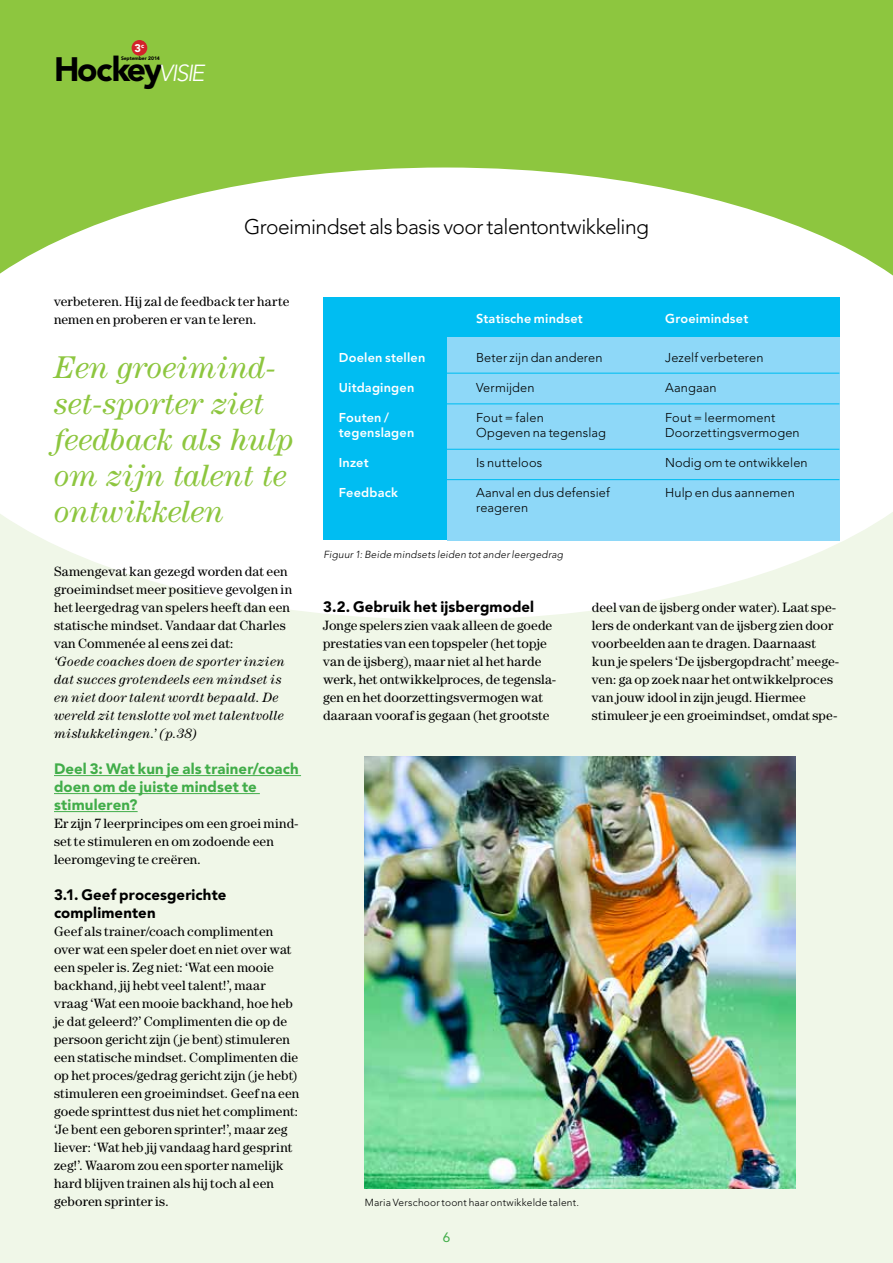
<style>
.page{position:relative;width:893px;height:1263px;background:#f0f7e8}
.page>*{position:absolute;margin:0;border:0;box-sizing:border-box;transform-origin:0 0}
.t1{font:900 33.6px "Avenir LT Std";color:#000}
.t2{font:italic 31.5px/36px "Century Std";color:#8dc63f}
.t3{font:300 21px "Avenir LT Std";letter-spacing:-.025em;color:#000}
.t4{font:900 15px/18px "Avenir LT Std";letter-spacing:.01em;color:#41ad49}
.t5{font:900 15px/18px "Avenir LT Std";letter-spacing:.01em;color:#000}
.t6{font:13.5px/18px "Century Std";letter-spacing:.01em;color:#000}
.t7{font:italic 13.5px/18px "Century Std";letter-spacing:.025em;color:#000}
.t8{font:13.5px "Avenir LT Std";color:#41ad49}
.t9{font:300 12.75px "Avenir LT Std";letter-spacing:.01em;color:#000}
.t10{font:800 12.75px "Avenir LT Std";letter-spacing:.015em;color:#fff}
.t11{font:900 11.1px "Avenir LT Std";color:#fff}
.t12{font:italic 300 10.2px "Avenir LT Std";letter-spacing:.015em;color:#000}
.t13{font:300 10.2px "Avenir LT Std";letter-spacing:.015em;color:#000}
.t14{font:900 5.1px "Avenir LT Std";letter-spacing:-.02em;color:#000}
.s1{font-weight:300;font-style:italic;font-size:23.1px;color:#fff}
.s2{font-weight:300;color:#000}
</style>
<div class="page">
<div style="left:0;top:0;width:893px;height:319px;background:#8dc63f"></div>
<svg style="left:0;top:167px;width:893px;height:453px;fill:#fff"></svg>
<hr style="left:54px;top:775px;width:247px;height:1px;background:#41ad49">
<hr style="left:54px;top:793px;width:206px;height:1px;background:#41ad49">
<hr style="left:54px;top:811px;width:84px;height:1px;background:#41ad49">
<div style="left:132px;top:40px;width:15px;height:16px;background:#d2232a;border-radius:50%"></div>
<img style="left:365px;top:756px;width:430px;height:432px">
<div style="left:323px;top:298px;width:516px;height:242px;background:#00bdf2"></div>
<div style="left:447px;top:337px;width:392px;height:203px;background:#8ed8f8"></div>
<hr style="left:439px;top:373px;width:400px;height:1px;background:#00bdf2">
<hr style="left:439px;top:403px;width:400px;height:1px;background:#00bdf2">
<hr style="left:439px;top:449px;width:400px;height:1px;background:#00bdf2">
<hr style="left:439px;top:479px;width:400px;height:1px;background:#00bdf2">
<p class="t11" style="left:134px;top:41px;width:11px">3<sup>c</sup></p>
<h1 class="t1" style="left:54px;top:49px;width:152px">Hockey<span class="s1">visie</span></h1>
<p class="t14" style="left:121px;top:55px;width:40px">September 2014</p>
<h3 class="t3" style="left:244px;top:214px;width:406px">Groeimindset als basis voor talentontwikkeling</h3>
<p class="t6" style="left:54px;top:292px;width:237px">verbeteren. Hij zal de feedback ter harte nemen en proberen er van te leren.</p>
<h2 class="t2" style="left:54px;top:349px;width:241px">Een groeimind&shy;set-sporter ziet feedback als hulp om zijn talent te ontwikkelen</h2>
<p class="t6" style="left:54px;top:562px;width:240px">Samengevat kan gezegd worden dat een groeimindset meer positieve gevolgen in het leergedrag van spelers heeft dan een statische mindset. Vandaar dat Charles van Commenée al eens zei dat:</p>
<p class="t7" style="left:54px;top:652px;width:232px">‘Goede coaches doen de sporter inzien dat succes grotendeels een mindset is en niet door talent wordt bepaald. De wereld zit tenslotte vol met talentvolle mislukkelingen.’ (p.38)</p>
<p class="t4" style="left:54px;top:760px;width:246px">Deel 3: Wat kun je als trainer/coach doen om de juiste mindset te stimuleren?</p>
<p class="t6" style="left:54px;top:814px;width:246px">Er zijn 7 leerprincipes om een groei mind&shy;set te stimuleren en om zodoende een leeromgeving te creëren.</p>
<p class="t5" style="left:54px;top:886px;width:174px">3.1. Geef procesgerichte complimenten</p>
<p class="t6" style="left:54px;top:922px;width:247px">Geef als trainer/coach complimenten over wat een speler doet en niet over wat een speler is. Zeg niet: ‘Wat een mooie backhand, jij hebt veel talent!’, maar vraag ‘Wat een mooie backhand, hoe heb je dat geleerd?’ Complimenten die op de persoon gericht zijn (je bent) stimuleren een statische mindset. Complimenten die op het proces/gedrag gericht zijn (je hebt) stimuleren een groeimindset. Geef na een goede sprinttest dus niet het compliment: ‘Je bent een geboren sprinter!’, maar zeg liever: ‘Wat heb jij vandaag hard gesprint zeg!’. Waarom zou een sporter namelijk hard blijven trainen als hij toch al een geboren sprinter is.</p>
<p class="t10" style="left:476px;top:311px;width:108px">Statische mindset</p>
<p class="t10" style="left:665px;top:311px;width:85px">Groeimindset</p>
<p class="t10" style="left:339px;top:350px;width:88px">Doelen stellen</p>
<p class="t9" style="left:476px;top:350px;width:128px">Beter zijn dan anderen</p>
<p class="t9" style="left:665px;top:350px;width:100px">Jezelf verbeteren</p>
<p class="t10" style="left:339px;top:380px;width:77px">Uitdagingen</p>
<p class="t9" style="left:476px;top:380px;width:60px">Vermijden</p>
<p class="t9" style="left:665px;top:380px;width:53px">Aangaan</p>
<p class="t10" style="left:339px;top:410px;width:52px">Fouten /</p>
<p class="t9" style="left:476px;top:410px;width:69px">Fout = falen</p>
<p class="t9" style="left:665px;top:410px;width:112px">Fout = leermoment</p>
<p class="t10" style="left:339px;top:425px;width:113px">tegenslagen <span class="s2">O</span></p>
<p class="t9" style="left:487px;top:425px;width:120px">pgeven na tegenslag</p>
<p class="t9" style="left:665px;top:425px;width:136px">Doorzettingsvermogen</p>
<p class="t10" style="left:339px;top:455px;width:31px">Inzet</p>
<p class="t9" style="left:476px;top:455px;width:68px">Is nutteloos</p>
<p class="t9" style="left:665px;top:455px;width:144px">Nodig om te ontwikkelen</p>
<p class="t10" style="left:339px;top:485px;width:61px">Feedback</p>
<p class="t9" style="left:476px;top:485px;width:135px">Aanval en dus defensief</p>
<p class="t9" style="left:665px;top:485px;width:131px">Hulp en dus aannemen</p>
<p class="t9" style="left:476px;top:500px;width:53px">reageren</p>
<p class="t12" style="left:324px;top:548px;width:241px">Figuur 1: Beide mindsets leiden tot ander leergedrag</p>
<p class="t5" style="left:323px;top:598px;width:213px">3.2. Gebruik het ijsbergmodel</p>
<p class="t6" style="left:323px;top:616px;width:234px">Jonge spelers zien vaak alleen de goede prestaties van een topspeler (het topje van de ijsberg), maar niet al het harde werk, het ontwikkelproces, de tegensla&shy;gen en het doorzettingsvermogen wat daaraan vooraf is gegaan (het grootste</p>
<p class="t6" style="left:592px;top:598px;width:249px">deel van de ijsberg onder water). Laat spe&shy;lers de onderkant van de ijsberg zien door voorbeelden aan te dragen. Daarnaast kun je spelers ‘De ijsbergopdracht’ meege&shy;ven: ga op zoek naar het ontwikkelproces van jouw idool in zijn jeugd. Hiermee stimuleer je een groeimindset, omdat spe-</p>
<p class="t13" style="left:365px;top:1196px;width:216px">Maria Verschoor toont haar ontwikkelde talent.</p>
<p class="t8" style="left:443px;top:1229px;width:9px">6</p>
</div>
